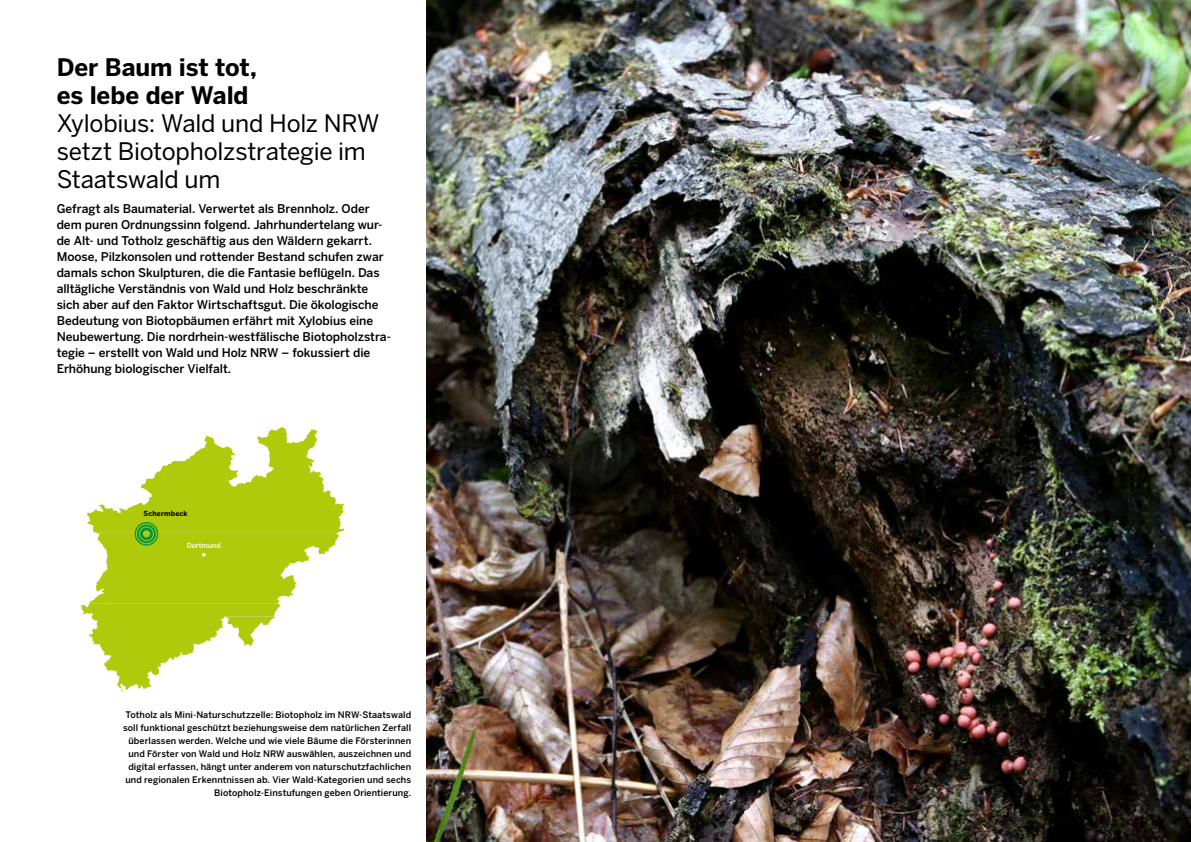
<style>
.page{position:relative;width:1191px;height:842px;background:#fff}
.page>*{position:absolute;margin:0;border:0;box-sizing:border-box;transform-origin:0 0}
.t1{font:24px/28px "Benton Sans";letter-spacing:-.01em;color:#000}
.t2{font:700 24px/28px "Benton Sans";letter-spacing:-.005em;color:#000}
.t3{font:500 12px/16px "Benton Sans";letter-spacing:-.005em;color:#000}
.t4{font:500 9px/13px "Benton Sans";letter-spacing:.01em;color:#000;text-align:right}
.t5{font:700 7px "Benton Sans";letter-spacing:.02em;color:#000}
.t6{font:500 7px "Benton Sans";color:#fff}
</style>
<div class="page">
<img style="left:426px;top:0;width:765px;height:842px">
<svg style="left:81px;top:427px;width:263px;height:264px"></svg>
<h1 class="t2" style="left:57px;top:53px;width:202px">Der Baum ist tot, es lebe der Wald</h1>
<h1 class="t1" style="left:57px;top:109px;width:324px">Xylobius: Wald und Holz NRW setzt Biotopholzstrategie im<br>Staatswald um</h1>
<p class="t3" style="left:57px;top:201px;width:336px">Gefragt als Baumaterial. Verwertet als Brennholz. Oder dem puren Ordnungssinn folgend. Jahrhundertelang wur&shy;de Alt- und Totholz geschäftig aus den Wäldern gekarrt.<br>Moose, Pilzkonsolen und rottender Bestand schufen zwar damals schon Skulpturen, die die Fantasie beflügeln. Das alltägliche Verständnis von Wald und Holz beschränkte sich aber auf den Faktor Wirtschaftsgut. Die ökologische Bedeutung von Biotopbäumen erfährt mit Xylobius eine Neubewertung. Die nordrhein-westfälische Biotopholzstra&shy;tegie – erstellt von Wald und Holz NRW – fokussiert die Erhöhung biologischer Vielfalt.</p>
<p class="t5" style="left:143px;top:509px;width:46px">Schermbeck</p>
<p class="t6" style="left:187px;top:541px;width:36px">Dortmund</p>
<p class="t4" style="left:123px;top:708px;width:289px">Totholz als Mini-Naturschutzzelle: Biotopholz im NRW-Staatswald soll funktional geschützt beziehungsweise dem natürlichen Zerfall überlassen werden. Welche und wie viele Bäume die Försterinnen und Förster von Wald und Holz NRW auswählen, auszeichnen und digital erfassen, hängt unter anderem von naturschutzfachlichen und regionalen Erkenntnissen ab. Vier Wald-Kategorien und sechs Biotopholz-Einstufungen geben Orientierung.</p>
</div>
